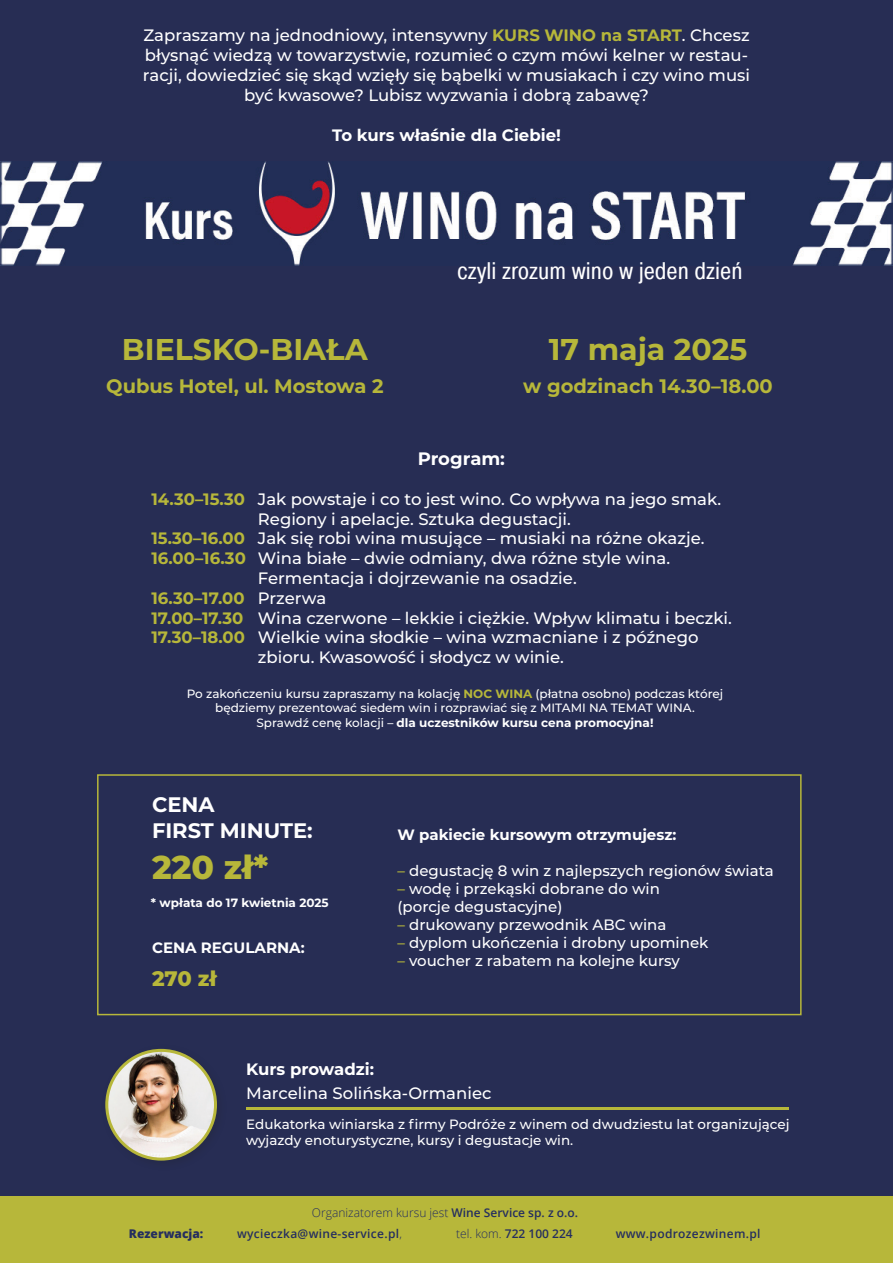
<style>
.page{position:relative;width:893px;height:1263px;background:#272d54}
.page>*{position:absolute;margin:0;border:0;box-sizing:border-box;transform-origin:0 0}
.t1{font:800 33px "Montserrat";color:#b7b73a}
.t2{font:700 30px "Montserrat";color:#b7b73a}
.t3{font:24px "Pragmatica Cond";color:#fff}
.t4{font:700 21px "Montserrat";color:#fff}
.t5{font:800 21px "Montserrat";color:#b7b73a}
.t6{font:700 19.5px "Montserrat";color:#b7b73a}
.t7{font:700 18px "Montserrat";letter-spacing:-.005em;color:#fff}
.t8{font:500 16.5px/19.8px "Montserrat";color:#fff}
.t9{font:700 16.5px "Montserrat";color:#fff}
.t10{font:700 16.5px "Montserrat";color:#b7b73a}
.t11{font:500 15px/18px "Montserrat";color:#fff}
.t12{font:700 15px "Montserrat";color:#fff}
.t13{font:500 13.5px/16.2px "Montserrat";color:#fff}
.t14{font:500 12px/14.4px "Montserrat";color:#fff;text-align:center}
.t15{font:600 12px "Open Sans";letter-spacing:.025em;color:#252e5f}
.t16{font:300 12px "Open Sans";color:#252e5f}
.t17{font:700 12px "Montserrat";color:#fff}
.t18{font:600 12px "Open Sans";color:#252e5f}
.t19{font:800 12px "Open Sans";color:#252e5f}
.s1{font-weight:700;color:#b7b73a}
.s2{font-weight:500;color:#fff}
.s3{font-weight:700}
.s4{color:#b7b73a}
.s5{font-weight:600}
.s6{font-weight:300}
</style>
<div class="page">
<div style="left:97px;top:774px;width:705px;height:241px;border:2px solid #b7b73a"></div>
<div style="left:0;top:1196px;width:893px;height:67px;background:#b7b73a"></div>
<img style="left:0;top:161px;width:893px;height:104px">
<div style="left:100px;top:1043px;width:128px;height:128px;background:#1d1d1b;opacity:.2"></div>
<img style="left:107px;top:1050px;width:108px;height:109px;border-radius:54px">
<div style="left:105px;top:1049px;width:112px;height:111px;border:3px solid #b7b73a;border-radius:50%"></div>
<hr style="left:246px;top:1108px;width:543px;height:2px;background:#b7b73a">
<p class="t8" style="left:143px;top:25px;width:609px;text-align:center">Zapraszamy na jednodniowy, intensywny <span class="s1">KURS WINO na START</span>. Chcesz błysnąć wiedzą w towarzystwie, rozumieć o czym mówi kelner w restau&shy;racji, dowiedzieć się skąd wzięły się bąbelki w musiakach i czy wino musi być kwasowe? Lubisz wyzwania i dobrą zabawę?</p>
<p class="t9" style="left:332px;top:123px;width:230px">To kurs właśnie dla Ciebie!</p>
<p class="t2" style="left:122px;top:328px;width:247px">BIELSKO-BIAŁA</p>
<p class="t6" style="left:106px;top:372px;width:279px">Qubus Hotel, ul. Mostowa 2</p>
<p class="t3" style="left:457px;top:256px;width:287px">czyli zrozum wino w jeden dzień</p>
<p class="t2" style="left:549px;top:328px;width:200px">17 maja 2025</p>
<p class="t6" style="left:523px;top:372px;width:251px">w godzinach 14.30–18.00</p>
<p class="t7" style="left:418px;top:446px;width:89px">Program:</p>
<p class="t8" style="left:258px;top:488px;width:465px;text-indent:-106px"><span class="s1">14.30–15.30</span> Jak powstaje i co to jest wino. Co wpływa na jego smak.<br>Regiony i apelacje. Sztuka degustacji.</p>
<p class="t8" style="left:151px;top:528px;width:555px"><span class="s1">15.30–16.00</span> Jak się robi wina musujące – musiaki na różne okazje.</p>
<p class="t8" style="left:258px;top:548px;width:414px;text-indent:-106px"><span class="s1">16.00–16.30</span> Wina białe – dwie odmiany, dwa różne style wina.<br>Fermentacja i dojrzewanie na osadzie.</p>
<p class="t10" style="left:151px;top:586px;width:176px">16.30–17.00 <span class="s2">Przerwa</span></p>
<p class="t8" style="left:151px;top:607px;width:582px"><span class="s1">17.00–17.30</span> Wina czerwone – lekkie i ciężkie. Wpływ klimatu i beczki.</p>
<p class="t8" style="left:258px;top:627px;width:442px;text-indent:-106px"><span class="s1">17.30–18.00</span> Wielkie wina słodkie – wina wzmacniane i z późnego zbioru. Kwasowość i słodycz w winie.</p>
<p class="t14" style="left:187px;top:686px;width:538px">Po zakończeniu kursu zapraszamy na kolację <span class="s1">NOC WINA</span> (płatna osobno) podczas której będziemy prezentować siedem win i rozprawiać się z MITAMI NA TEMAT WINA.<br>Sprawdź cenę kolacji – <span class="s3">dla uczestników kursu cena promocyjna!</span></p>
<p class="t4" style="left:152px;top:790px;width:64px">CENA</p>
<p class="t4" style="left:152px;top:815px;width:162px">FIRST MINUTE:</p>
<p class="t1" style="left:152px;top:843px;width:118px">220 zł*</p>
<p class="t17" style="left:151px;top:894px;width:179px">* wpłata do 17 kwietnia 2025</p>
<p class="t12" style="left:152px;top:937px;width:154px">CENA REGULARNA:</p>
<p class="t5" style="left:152px;top:963px;width:66px">270 zł</p>
<p class="t12" style="left:398px;top:824px;width:280px">W pakiecie kursowym otrzymujesz:</p>
<p class="t11" style="left:398px;top:861px;width:378px"><span class="s4">–</span> degustację 8 win z najlepszych regionów świata</p>
<p class="t11" style="left:398px;top:879px;width:264px"><span class="s4">–</span> wodę i przekąski dobrane do win (porcje degustacyjne)</p>
<p class="t11" style="left:398px;top:915px;width:270px"><span class="s4">–</span> drukowany przewodnik ABC wina</p>
<p class="t11" style="left:398px;top:933px;width:312px"><span class="s4">–</span> dyplom ukończenia i drobny upominek</p>
<p class="t11" style="left:398px;top:951px;width:284px"><span class="s4">–</span> voucher z rabatem na kolejne kursy</p>
<p class="t9" style="left:246px;top:1057px;width:129px">Kurs prowadzi:</p>
<p class="t8" style="left:246px;top:1082px;width:247px">Marcelina Solińska-Ormaniec</p>
<p class="t13" style="left:246px;top:1116px;width:545px">Edukatorka winiarska z firmy Podróże z winem od dwudziestu lat organizującej wyjazdy enoturystyczne, kursy i degustacje win.</p>
<p class="t16" style="left:312px;top:1204px;width:268px">Organizatorem kursu jest <span class="s5">Wine Service sp. z o.o.</span></p>
<p class="t19" style="left:129px;top:1224px;width:76px">Rezerwacja:</p>
<p class="t15" style="left:237px;top:1225px;width:167px">wycieczka@wine-service.pl<span class="s6">,</span></p>
<p class="t18" style="left:456px;top:1225px;width:118px"><span class="s6">tel. kom.</span> 722 100 224</p>
<p class="t15" style="left:616px;top:1225px;width:146px">www.podrozezwinem.pl</p>
</div>
